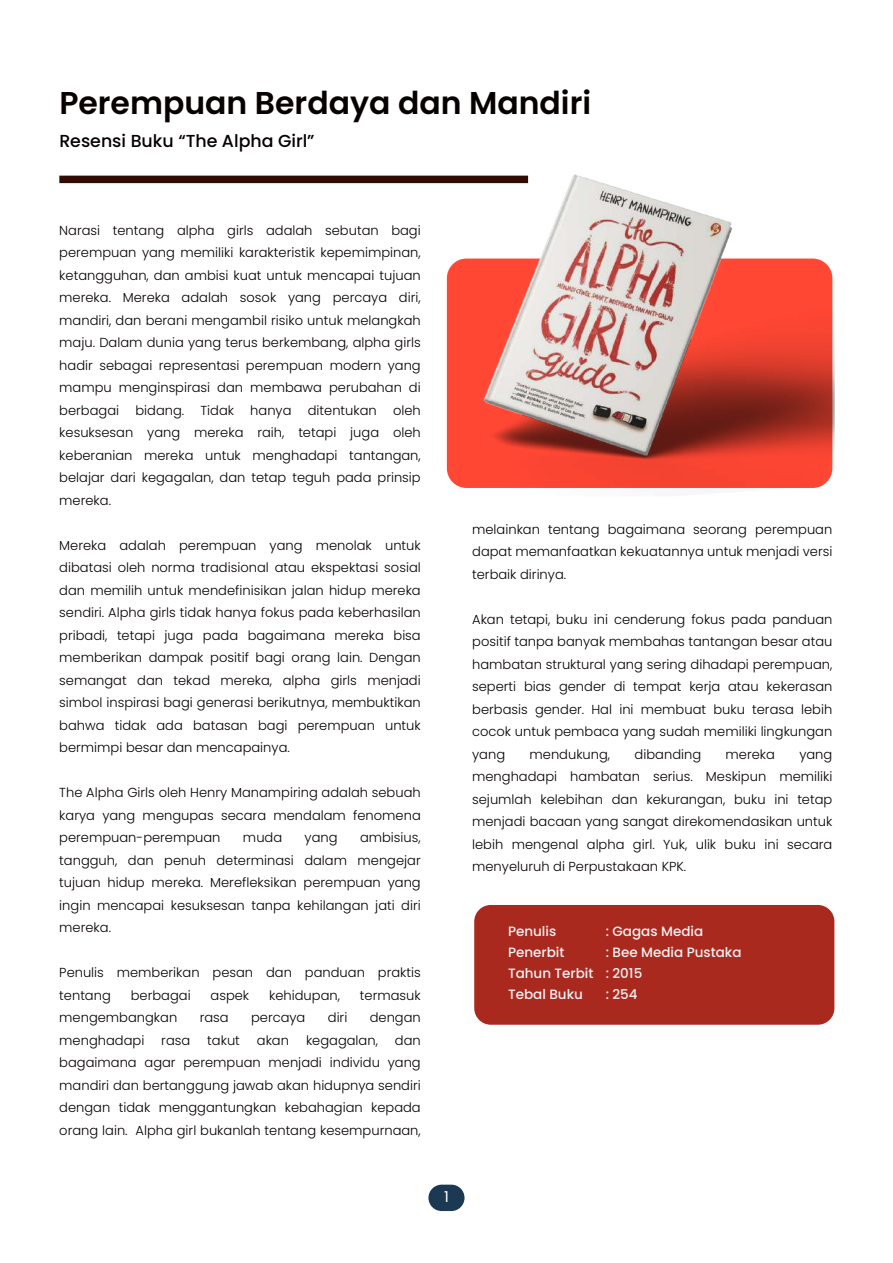
<style>
.page{position:relative;width:893px;height:1263px;background:#fff}
.page>*{position:absolute;margin:0;border:0;box-sizing:border-box;transform-origin:0 0}
.t1{font:600 31.5px "Poppins";color:#070000}
.t2{font:500 17.4px "Poppins";color:#070000}
.t3{font:15px "Poppins";color:#fff}
.t4{font:500 13.5px/21px "Poppins";color:#f1f2f2}
.t5{font:300 13.05px/22.5px "Poppins";color:#070000;text-align:justify}
</style>
<div class="page">
<div style="left:474px;top:905px;width:360px;height:120px;background:#aa291f;border-radius:17px"></div>
<div style="left:59px;top:176px;width:469px;height:7px;background:#300b03"></div>
<div style="left:428px;top:1185px;width:36px;height:26px;background:#1b3953;border-radius:13px"></div>
<div style="left:447px;top:259px;width:385px;height:229px;background:#ff4734;border-radius:20px"></div>
<img style="left:463px;top:174px;width:372px;height:314px">
<h1 class="t1" style="left:59px;top:84px;width:533px">Perempuan Berdaya dan Mandiri</h1>
<h2 class="t2" style="left:59px;top:131px;width:257px">Resensi Buku “The Alpha Girl”</h2>
<p class="t5" style="left:59px;top:219px;width:363px">Narasi tentang alpha girls adalah sebutan bagi perempuan yang memiliki karakteristik kepemimpinan, ketangguhan, dan ambisi kuat untuk mencapai tujuan mereka. Mereka adalah sosok yang percaya diri, mandiri, dan berani mengambil risiko untuk melangkah maju. Dalam dunia yang terus berkembang, alpha girls hadir sebagai representasi perempuan modern yang mampu menginspirasi dan membawa perubahan di berbagai bidang. Tidak hanya ditentukan oleh kesuksesan yang mereka raih, tetapi juga oleh keberanian mereka untuk menghadapi tantangan, belajar dari kegagalan, dan tetap teguh pada prinsip mereka.</p>
<p class="t5" style="left:59px;top:534px;width:363px">Mereka adalah perempuan yang menolak untuk dibatasi oleh norma tradisional atau ekspektasi sosial dan memilih untuk mendefinisikan jalan hidup mereka sendiri. Alpha girls tidak hanya fokus pada keberhasilan pribadi, tetapi juga pada bagaimana mereka bisa memberikan dampak positif bagi orang lain. Dengan semangat dan tekad mereka, alpha girls menjadi simbol inspirasi bagi generasi berikutnya, membuktikan bahwa tidak ada batasan bagi perempuan untuk bermimpi besar dan mencapainya.</p>
<p class="t5" style="left:59px;top:781px;width:363px">The Alpha Girls oleh Henry Manampiring adalah sebuah karya yang mengupas secara mendalam fenomena perempuan-perempuan</p>
<p class="t5" style="left:59px;top:826px;width:363px;text-indent:301px">ambisius, tangguh, dan penuh determinasi dalam mengejar tujuan hidup mereka. Merefleksikan perempuan yang ingin mencapai kesuksesan tanpa kehilangan jati diri mereka.</p>
<p class="t5" style="left:59px;top:961px;width:363px">Penulis memberikan pesan dan panduan praktis tentang</p>
<p class="t5" style="left:243px;top:826px;width:41px">muda</p>
<p class="t5" style="left:305px;top:826px;width:34px">yang</p>
<p class="t5" style="left:131px;top:984px;width:61px">berbagai</p>
<p class="t5" style="left:211px;top:984px;width:40px">aspek</p>
<p class="t5" style="left:269px;top:984px;width:72px">kehidupan,</p>
<p class="t5" style="left:360px;top:984px;width:62px">termasuk</p>
<p class="t5" style="left:59px;top:1006px;width:119px">mengembangkan</p>
<p class="t5" style="left:200px;top:1006px;width:30px">rasa</p>
<p class="t5" style="left:251px;top:1006px;width:56px">percaya</p>
<p class="t5" style="left:328px;top:1006px;width:21px">diri</p>
<p class="t5" style="left:370px;top:1006px;width:53px">dengan</p>
<p class="t5" style="left:59px;top:1029px;width:87px">menghadapi</p>
<p class="t5" style="left:161px;top:1029px;width:30px">rasa</p>
<p class="t5" style="left:207px;top:1029px;width:34px">takut</p>
<p class="t5" style="left:257px;top:1029px;width:34px">akan</p>
<p class="t5" style="left:306px;top:1029px;width:73px">kegagalan,</p>
<p class="t5" style="left:59px;top:1029px;width:363px;text-indent:336px">dan bagaimana agar perempuan menjadi individu yang mandiri dan bertanggung jawab akan hidupnya sendiri dengan tidak menggantungkan kebahagian kepada orang lain. Alpha girl bukanlah tentang kesempurnaan,</p>
<p class="t3" style="left:444px;top:1188px;width:6px">1</p>
<p class="t5" style="left:472px;top:518px;width:362px">melainkan tentang bagaimana seorang perempuan dapat memanfaatkan kekuatannya untuk menjadi versi terbaik dirinya.</p>
<p class="t5" style="left:472px;top:608px;width:362px">Akan tetapi, buku ini cenderung fokus pada panduan positif tanpa banyak membahas tantangan besar atau hambatan struktural yang sering dihadapi perempuan, seperti bias gender di tempat kerja atau kekerasan berbasis gender. Hal ini membuat buku terasa lebih cocok untuk pembaca yang sudah memiliki lingkungan yang</p>
<p class="t5" style="left:530px;top:743px;width:82px">mendukung,</p>
<p class="t5" style="left:635px;top:743px;width:68px">dibanding</p>
<p class="t5" style="left:726px;top:743px;width:51px">mereka</p>
<p class="t5" style="left:472px;top:743px;width:362px;text-indent:327px">yang menghadapi hambatan serius. Meskipun memiliki sejumlah kelebihan dan kekurangan, buku ini tetap menjadi bacaan yang sangat direkomendasikan untuk lebih mengenal alpha girl. Yuk, ulik buku ini secara menyeluruh di Perpustakaan KPK.</p>
<p class="t4" style="left:508px;top:921px;width:87px">Penulis<br>Penerbit<br>Tahun Terbit<br>Tebal Buku</p>
<p class="t4" style="left:606px;top:921px;width:137px">: Gagas Media<br>: Bee Media Pustaka : 2015<br>: 254</p>
</div>
